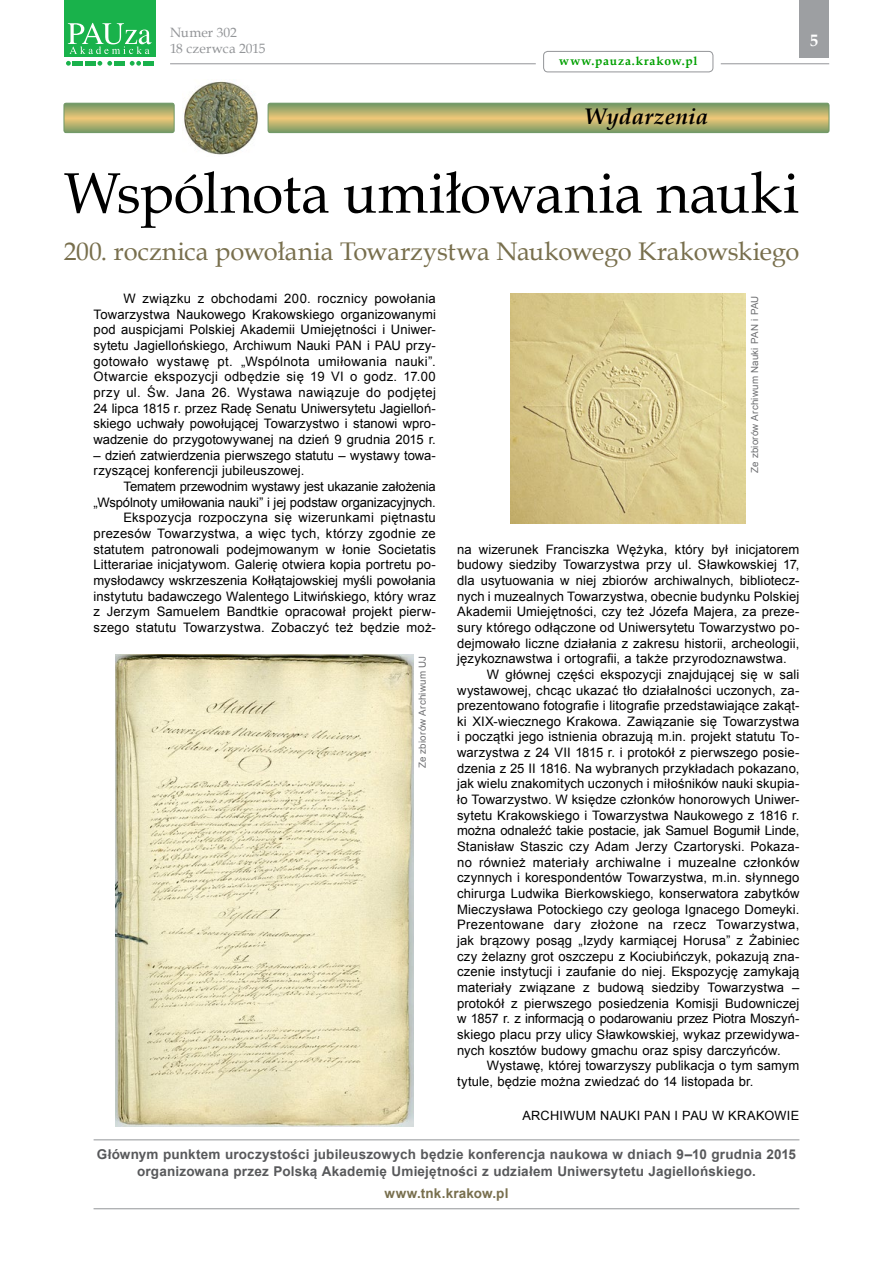
<style>
.page{position:relative;width:893px;height:1263px;background:#fff}
.page>*{position:absolute;margin:0;border:0;box-sizing:border-box;transform-origin:0 0}
.t1{font:57px "Book Antiqua";letter-spacing:-.005em;color:#000}
.t2{font:25.5px "Book Antiqua";letter-spacing:-.015em;color:#786f4d}
.t3{font:italic 700 22.5px "Book Antiqua";letter-spacing:.01em;color:#000}
.t4{font:700 16.5px "Book Antiqua";color:#fff}
.t5{font:700 13.5px/16.2px "Arial";letter-spacing:.015em;color:#58595b;text-align:center}
.t6{font:13.5px/16.2px "Book Antiqua";color:#939598}
.t7{font:700 13.5px "Arial";letter-spacing:.015em;color:#786f4d}
.t8{font:13.05px/15.6px "Arial";letter-spacing:.01em;color:#000;text-align:justify}
.t9{font:13.05px "Arial";letter-spacing:-.01em;color:#000}
.t10{font:12.75px "Arial";letter-spacing:.025em;color:#000}
.t11{font:700 12px "Book Antiqua";letter-spacing:.07em;color:#00a000}
.t12{font:9.75px "Arial";letter-spacing:.02em;color:#6d6e71}
</style>
<div class="page">
<div style="left:799px;top:0;width:30px;height:57px;background:#9d9fa2"></div>
<svg style="left:66px;top:61px;width:5px;height:5px"></svg>
<svg style="left:97px;top:61px;width:15px;height:5px"></svg>
<svg style="left:130px;top:61px;width:11px;height:5px"></svg>
<div style="left:73px;top:61px;width:10px;height:5px;background:#19b24b"></div>
<div style="left:85px;top:61px;width:11px;height:5px;background:#19b24b"></div>
<div style="left:114px;top:61px;width:11px;height:5px;background:#19b24b"></div>
<div style="left:143px;top:61px;width:11px;height:5px;background:#19b24b"></div>
<div style="left:64px;top:0;width:92px;height:56px;background:#19b24b"></div>
<svg style="left:68px;top:23px;width:83px;height:31px"></svg>
<hr style="left:170px;top:63px;width:366px;height:1px;background:#939598">
<div style="left:543px;top:51px;width:170px;height:21px;border:1px solid #939598;border-radius:4px"></div>
<hr style="left:721px;top:63px;width:108px;height:1px;background:#939598">
<svg style="left:268px;top:103px;width:561px;height:30px;background:#b6b26f"></svg>
<div style="left:268px;top:103px;width:561px;height:30px;border:1px solid #6e9664;border-radius:2px"></div>
<svg style="left:64px;top:103px;width:110px;height:30px;background:#b6b26f"></svg>
<div style="left:64px;top:103px;width:110px;height:30px;border:1px solid #6e9664;border-radius:2px"></div>
<img style="left:184px;top:81px;width:74px;height:74px">
<hr style="left:94px;top:1139px;width:705px;height:1px;background:#939598">
<hr style="left:94px;top:1208px;width:705px;height:1px;background:#939598">
<img style="left:511px;top:293px;width:235px;height:230px">
<img style="left:115px;top:654px;width:299px;height:473px">
<p class="t6" style="left:170px;top:24px;width:97px">Numer 302<br>18 czerwca 2015</p>
<p class="t4" style="left:810px;top:30px;width:10px">5</p>
<p class="t11" style="left:559px;top:53px;width:140px">www.pauza.krakow.pl</p>
<h3 class="t3" style="left:584px;top:101px;width:126px">Wydarzenia</h3>
<h1 class="t1" style="left:64px;top:154px;width:737px">Wspólnota umiłowania nauki</h1>
<h2 class="t2" style="left:64px;top:233px;width:737px">200. rocznica powołania Towarzystwa Naukowego Krakowskiego</h2>
<p class="t8" style="left:94px;top:290px;width:344px;text-indent:30px">W związku z obchodami 200. rocznicy powołania Towarzystwa Naukowego Krakowskiego organizowanymi pod auspicjami Polskiej Akademii Umiejętności i Uniwer&shy;sytetu Jagiellońskiego, Archiwum Nauki PAN i PAU przy&shy;gotowało wystawę pt. „Wspólnota umiłowania nauki”.<br>Otwarcie ekspozycji odbędzie się 19 VI o godz. 17.00 przy ul. Św. Jana 26. Wystawa nawiązuje do podjętej 24 lipca 1815 r. przez Radę Senatu Uniwersytetu Jagielloń&shy;skiego uchwały powołującej Towarzystwo i stanowi wpro&shy;wadzenie do przygotowywanej na dzień 9 grudnia 2015 r.</p>
<p class="t8" style="left:94px;top:447px;width:344px">– dzień zatwierdzenia pierwszego statutu – wystawy towa&shy;rzyszącej konferencji jubileuszowej.</p>
<p class="t8" style="left:94px;top:478px;width:344px;text-align:right">Tematem przewodnim wystawy jest ukazanie założenia „Wspólnoty umiłowania nauki” i jej podstaw organizacyjnych.<br>Ekspozycja rozpoczyna się wizerunkami piętnastu prezesów Towarzystwa, a więc tych, którzy zgodnie ze statutem patronowali podejmowanym w łonie Societatis Litterariae inicjatywom. Galerię otwiera kopia portretu po&shy;mysłodawcy wskrzeszenia Kołłątajowskiej myśli powołania instytutu badawczego Walentego Litwińskiego, który wraz z Jerzym Samuelem Bandtkie opracował projekt pierw&shy;szego statutu Towarzystwa. Zobaczyć też będzie moż-</p>
<p class="t12" style="left:416px;top:768px;width:114px;rotate:-90deg">Ze zbiorów Archiwum UJ</p>
<p class="t12" style="left:748px;top:473px;width:179px;rotate:-90deg">Ze zbiorów Archiwum Nauki PAN i PAU</p>
<p class="t8" style="left:457px;top:541px;width:344px">na wizerunek Franciszka Wężyka, który był inicjatorem</p>
<p class="t8" style="left:457px;top:557px;width:344px">budowy siedziby Towarzystwa przy ul. Sławkowskiej 17,</p>
<p class="t8" style="left:457px;top:572px;width:344px">dla usytuowania w niej zbiorów archiwalnych, bibliotecz-</p>
<p class="t8" style="left:457px;top:588px;width:344px">nych i muzealnych Towarzystwa, obecnie budynku Polskiej</p>
<p class="t8" style="left:457px;top:604px;width:344px">Akademii Umiejętności, czy też Józefa Majera, za preze-</p>
<p class="t8" style="left:457px;top:619px;width:344px">sury którego odłączone od Uniwersytetu Towarzystwo po-</p>
<p class="t8" style="left:457px;top:635px;width:344px">dejmowało liczne działania z zakresu historii, archeologii,</p>
<p class="t8" style="left:457px;top:651px;width:331px">językoznawstwa i ortografii, a także przyrodoznawstwa.</p>
<p class="t8" style="left:487px;top:666px;width:314px">W głównej części ekspozycji znajdującej się w sali</p>
<p class="t8" style="left:457px;top:682px;width:344px">wystawowej, chcąc ukazać tło działalności uczonych, za-</p>
<p class="t8" style="left:457px;top:698px;width:344px">prezentowano fotografie i litografie przedstawiające zakąt-</p>
<p class="t8" style="left:457px;top:713px;width:344px">ki XIX-wiecznego Krakowa. Zawiązanie się Towarzystwa</p>
<p class="t8" style="left:457px;top:729px;width:344px">i początki jego istnienia obrazują m.in. projekt statutu To-</p>
<p class="t8" style="left:457px;top:745px;width:344px">warzystwa z 24 VII 1815 r. i protokół z pierwszego posie-</p>
<p class="t8" style="left:457px;top:760px;width:344px">dzenia z 25 II 1816. Na wybranych przykładach pokazano,</p>
<p class="t8" style="left:457px;top:776px;width:344px">jak wielu znakomitych uczonych i miłośników nauki skupia-</p>
<p class="t8" style="left:457px;top:792px;width:344px">ło Towarzystwo. W księdze członków honorowych Uniwer-</p>
<p class="t8" style="left:457px;top:807px;width:344px">sytetu Krakowskiego i Towarzystwa Naukowego z 1816 r.</p>
<p class="t9" style="left:457px;top:822px;width:344px">można odnaleźć takie postacie, jak Samuel Bogumił Linde,</p>
<p class="t8" style="left:457px;top:839px;width:344px">Stanisław Staszic czy Adam Jerzy Czartoryski. Pokaza-</p>
<p class="t8" style="left:457px;top:854px;width:344px">no również materiały archiwalne i muzealne członków</p>
<p class="t8" style="left:457px;top:870px;width:344px">czynnych i korespondentów Towarzystwa, m.in. słynnego</p>
<p class="t8" style="left:457px;top:886px;width:344px">chirurga Ludwika Bierkowskiego, konserwatora zabytków</p>
<p class="t8" style="left:457px;top:901px;width:344px">Mieczysława Potockiego czy geologa Ignacego Domeyki.</p>
<p class="t8" style="left:457px;top:917px;width:344px">Prezentowane dary złożone na rzecz Towarzystwa,</p>
<p class="t8" style="left:457px;top:933px;width:344px">jak brązowy posąg „Izydy karmiącej Horusa” z Żabiniec</p>
<p class="t8" style="left:457px;top:948px;width:344px">czy żelazny grot oszczepu z Kociubińczyk, pokazują zna-</p>
<p class="t8" style="left:457px;top:964px;width:344px">czenie instytucji i zaufanie do niej. Ekspozycję zamykają</p>
<p class="t8" style="left:457px;top:979px;width:344px">materiały związane z budową siedziby Towarzystwa –</p>
<p class="t8" style="left:457px;top:995px;width:344px">protokół z pierwszego posiedzenia Komisji Budowniczej</p>
<p class="t9" style="left:457px;top:1010px;width:344px">w 1857 r. z informacją o podarowaniu przez Piotra Moszyń-</p>
<p class="t8" style="left:457px;top:1026px;width:344px">skiego placu przy ulicy Sławkowskiej, wykaz przewidywa-</p>
<p class="t8" style="left:457px;top:1042px;width:325px">nych kosztów budowy gmachu oraz spisy darczyńców.</p>
<p class="t8" style="left:487px;top:1058px;width:314px">Wystawę, której towarzyszy publikacja o tym samym</p>
<p class="t8" style="left:457px;top:1073px;width:298px">tytule, będzie można zwiedzać do 14 listopada br.</p>
<p class="t10" style="left:522px;top:1106px;width:278px">ARCHIWUM NAUKI PAN I PAU W KRAKOWIE</p>
<p class="t5" style="left:97px;top:1147px;width:701px">Głównym punktem uroczystości jubileuszowych będzie konferencja naukowa w dniach 9–10 grudnia 2015 organizowana przez Polską Akademię Umiejętności z udziałem Uniwersytetu Jagiellońskiego.</p>
<p class="t7" style="left:385px;top:1184px;width:125px">www.tnk.krakow.pl</p>
</div>
